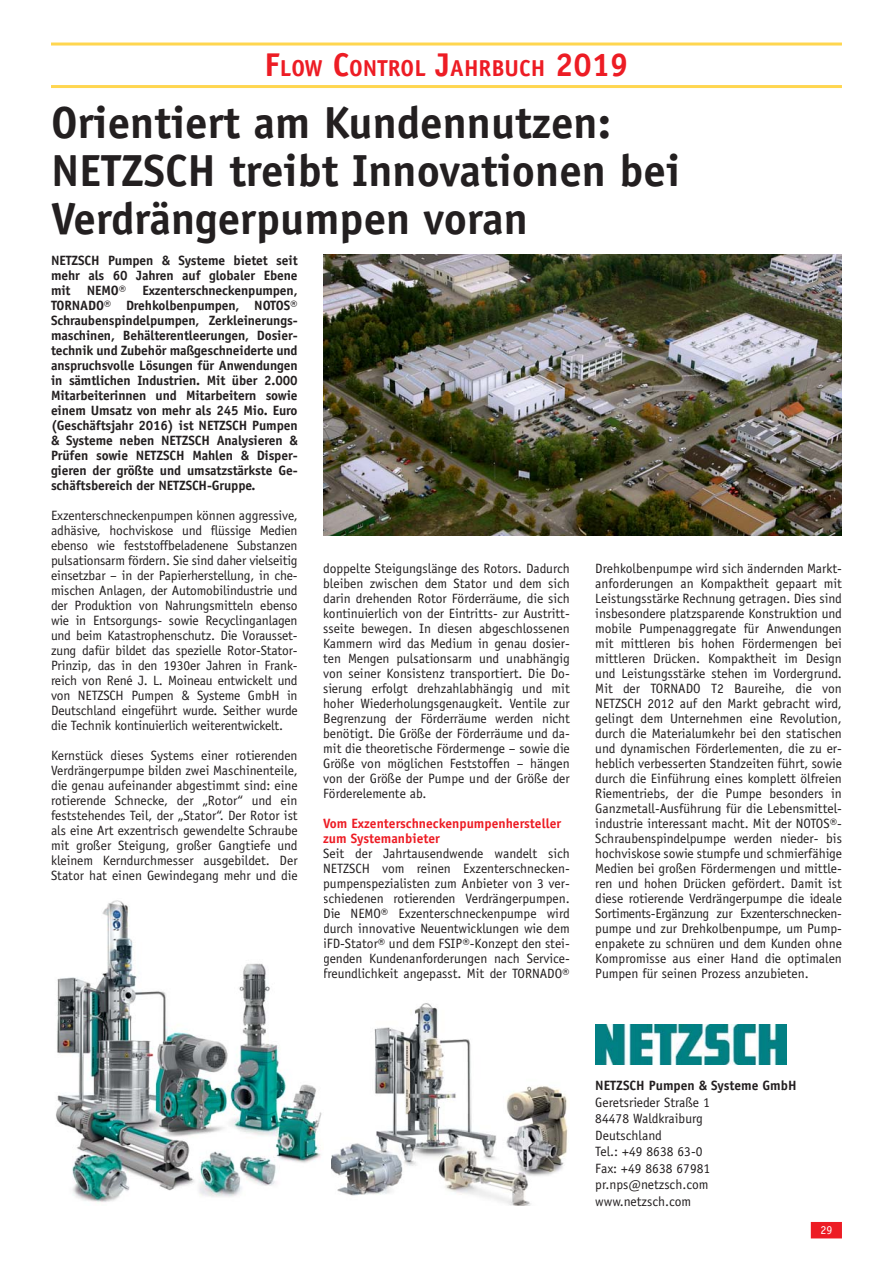
<style>
.page{position:relative;width:893px;height:1263px;background:#fff}
.page>*{position:absolute;margin:0;border:0;box-sizing:border-box;transform-origin:0 0}
.t1{font:700 45px/48px "Officina Sans Std";color:#231f20}
.t2{font:700 23.1px "Officina Sans Std";color:#ed1c24}
.t3{font:13.5px/15px "Officina Sans Std";color:#231f20;text-align:justify}
.t4{font:700 13.5px/15px "Officina Sans Std";letter-spacing:-.01em;color:#231f20;text-align:justify}
.t5{font:700 13.5px/15px "Officina Sans Std";color:#ed1c24}
.t6{font:12px "Officina Sans Std";color:#fff}
.s1{font-size:33px}
</style>
<div class="page">
<hr style="left:51px;top:43px;width:791px;height:3px;background:#ffd64f">
<hr style="left:51px;top:85px;width:791px;height:3px;background:#ffd64f">
<div style="left:811px;top:1222px;width:31px;height:16px;background:#ed1c24"></div>
<img style="left:595px;top:1025px;width:191px;height:39px">
<img style="left:332px;top:1003px;width:236px;height:202px">
<img style="left:56px;top:900px;width:266px;height:303px">
<img style="left:323px;top:255px;width:519px;height:280px">
<h2 class="t2" style="left:264px;top:60px;width:365px"><span class="s1">F</span>LOW <span class="s1">C</span>ONTROL <span class="s1">J</span>AHRBUCH <span class="s1">2019</span></h2>
<h1 class="t1" style="left:51px;top:103px;width:631px">Orientiert am Kundennutzen:<br>NETZSCH treibt Innovationen bei<br>Verdrängerpumpen voran</h1>
<p class="t4" style="left:51px;top:254px;width:248px">NETZSCH Pumpen &amp; Systeme bietet seit mehr als 60 Jahren auf globaler Ebene mit NEMO® Exzenterschneckenpumpen, TORNADO® Drehkolbenpumpen, NOTOS® Schraubenspindelpumpen, Zerkleinerungs&shy;maschinen, Behälterentleerungen, Dosier&shy;technik und Zubehör maßgeschneiderte und anspruchsvolle Lösungen für Anwendungen in sämtlichen Industrien. Mit über 2.000<br>Mitarbeiterinnen und Mitarbeitern sowie einem Umsatz von mehr als 245 Mio. Euro (Geschäftsjahr 2016) ist NETZSCH Pumpen &amp; Systeme neben NETZSCH Analysieren &amp; Prüfen sowie NETZSCH Mahlen &amp; Disper&shy;gieren der größte und umsatzstärkste Ge&shy;schäftsbereich der NETZSCH-Gruppe.</p>
<p class="t3" style="left:51px;top:509px;width:248px">Exzenterschneckenpumpen können aggressive, adhäsive, hochviskose und flüssige Medien ebenso wie feststoffbeladenene Substanzen pulsationsarm fördern. Sie sind daher vielseitig einsetzbar – in der Papierherstellung, in che&shy;mischen Anlagen, der Automobilindustrie und der Produktion von Nahrungsmitteln ebenso wie in Entsorgungs- sowie Recyclinganlagen und beim Katastrophenschutz. Die Vorausset&shy;zung dafür bildet das spezielle Rotor-Stator-Prinzip, das in den 1930er Jahren in Frank&shy;reich von René J. L. Moineau entwickelt und von NETZSCH Pumpen &amp; Systeme GmbH in Deutschland eingeführt wurde. Seither wurde die Technik kontinuierlich weiterentwickelt.</p>
<p class="t3" style="left:51px;top:749px;width:248px">Kernstück dieses Systems einer rotierenden Verdrängerpumpe bilden zwei Maschinenteile, die genau aufeinander abgestimmt sind: eine rotierende Schnecke, der „Rotor“ und ein feststehendes Teil, der „Stator“. Der Rotor ist als eine Art exzentrisch gewendelte Schraube mit großer Steigung, großer Gangtiefe und kleinem Kerndurchmesser ausgebildet. Der Stator hat einen Gewindegang mehr und die</p>
<p class="t3" style="left:323px;top:562px;width:248px">doppelte Steigungslänge des Rotors. Dadurch bleiben zwischen dem Stator und dem sich darin drehenden Rotor Förderräume, die sich kontinuierlich von der Eintritts- zur Austritt&shy;sseite bewegen. In diesen abgeschlossenen Kammern wird das Medium in genau dosier&shy;ten Mengen pulsationsarm und unabhängig von seiner Konsistenz transportiert. Die Do&shy;sierung erfolgt drehzahlabhängig und mit hoher Wiederholungsgenaugkeit. Ventile zur Begrenzung der Förderräume werden nicht benötigt. Die Größe der Förderräume und da&shy;mit die theoretische Fördermenge – sowie die Größe von möglichen Feststoffen – hängen von der Größe der Pumpe und der Größe der Förderelemente ab.</p>
<p class="t5" style="left:323px;top:817px;width:240px">Vom Exzenterschneckenpumpenhersteller zum Systemanbieter</p>
<p class="t3" style="left:323px;top:847px;width:248px">Seit der Jahrtausendwende wandelt sich NETZSCH vom reinen Exzenterschnecken&shy;pumpenspezialisten zum Anbieter von 3 ver&shy;schiedenen rotierenden Verdrängerpumpen.<br>Die NEMO® Exzenterschneckenpumpe wird durch innovative Neuentwicklungen wie dem iFD-Stator® und dem FSIP®-Konzept den stei&shy;genden Kundenanforderungen nach Service&shy;freundlichkeit angepasst. Mit der TORNADO®</p>
<p class="t3" style="left:595px;top:562px;width:248px">Drehkolbenpumpe wird sich ändernden Markt&shy;anforderungen an Kompaktheit gepaart mit Leistungsstärke Rechnung getragen. Dies sind insbesondere platzsparende Konstruktion und mobile Pumpenaggregate für Anwendungen mit mittleren bis hohen Fördermengen bei mittleren Drücken. Kompaktheit im Design und Leistungsstärke stehen im Vordergrund.<br>Mit der TORNADO T2 Baureihe, die von NETZSCH 2012 auf den Markt gebracht wird, gelingt dem Unternehmen eine Revolution, durch die Materialumkehr bei den statischen und dynamischen Förderlementen, die zu er&shy;heblich verbesserten Standzeiten führt, sowie durch die Einführung eines komplett ölfreien Riementriebs, der die Pumpe besonders in Ganzmetall-Ausführung für die Lebensmittel&shy;industrie interessant macht. Mit der NOTOS®- Schraubenspindelpumpe werden nieder- bis hochviskose sowie stumpfe und schmierfähige Medien bei großen Fördermengen und mittle&shy;ren und hohen Drücken gefördert. Damit ist diese rotierende Verdrängerpumpe die ideale Sortiments-Ergänzung zur Exzenterschnecken&shy;pumpe und zur Drehkolbenpumpe, um Pump&shy;enpakete zu schnüren und dem Kunden ohne Kompromisse aus einer Hand die optimalen Pumpen für seinen Prozess anzubieten.</p>
<p class="t4" style="left:595px;top:1079px;width:203px">NETZSCH Pumpen &amp; Systeme GmbH</p>
<p class="t3" style="left:595px;top:1095px;width:116px;line-height:16.5px;text-align:left">Geretsrieder Straße 1<br>84478 Waldkraiburg<br>Deutschland<br>Tel.: +49 8638 63-0<br>Fax: +49 8638 67981 pr.nps@netzsch.com www.netzsch.com</p>
<p class="t6" style="left:820px;top:1226px;width:13px">29</p>
</div>
